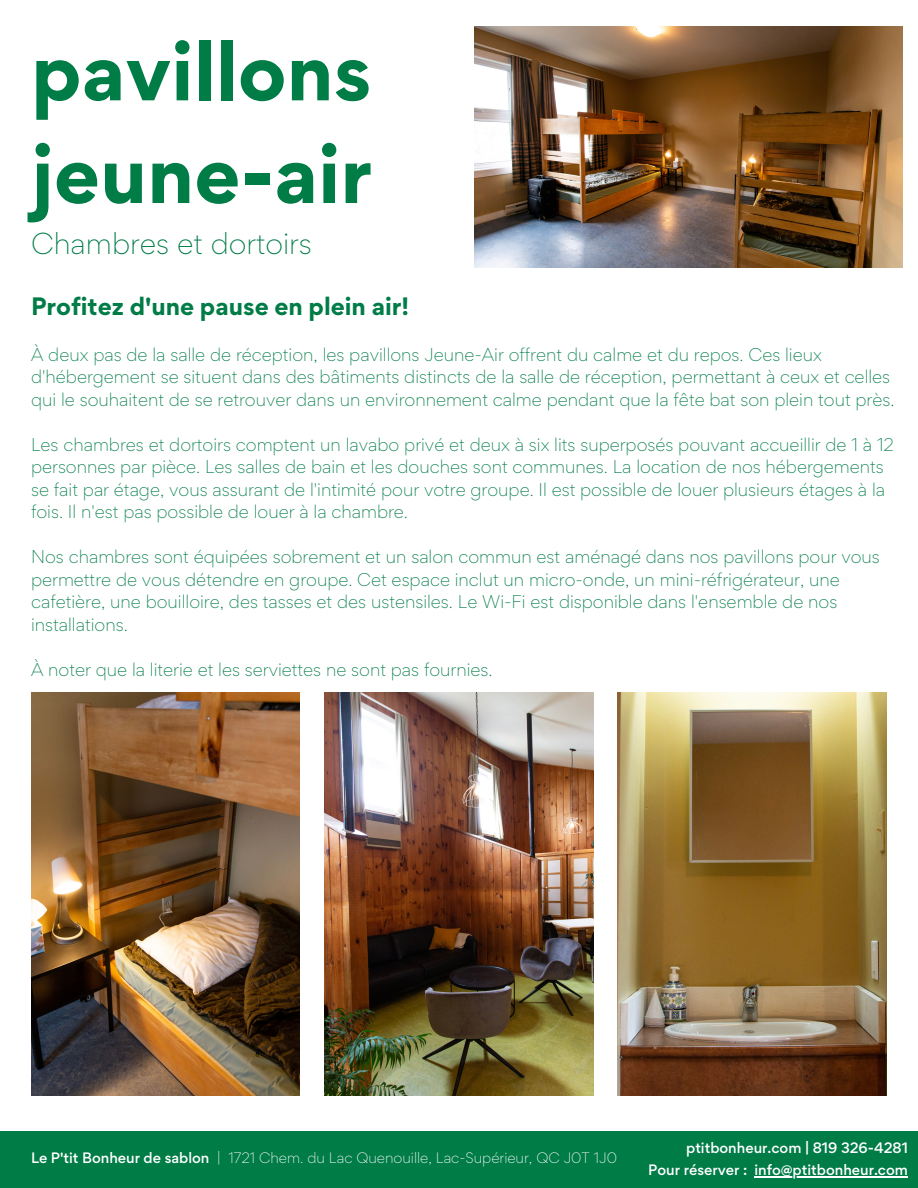
<style>
.page{position:relative;width:918px;height:1188px;background:#fff}
.page>*{position:absolute;margin:0;border:0;box-sizing:border-box;transform-origin:0 0}
.t1{font:700 73.65px "Gordita";color:#007c47}
.t2{font:300 27px "Gordita";color:#007c47}
.t3{font:700 22.5px "Gordita";color:#007c47}
.t4{font:300 16.5px/22.5px "Gordita";color:#007c47}
.t5{font:500 13.5px "Gordita";color:#fff}
.t6{font:300 13.5px "Gordita";color:#fff}
</style>
<div class="page">
<img style="left:475px;top:27px;width:427px;height:240px">
<div style="left:0;top:1132px;width:918px;height:56px;background:#007c47"></div>
<img style="left:31px;top:692px;width:269px;height:404px">
<img style="left:324px;top:692px;width:269px;height:404px">
<img style="left:617px;top:692px;width:269px;height:404px">
<hr style="left:754px;top:1176px;width:154px;height:2px;background:#fff">
<p class="t1" style="left:31px;top:22px;width:342px">pavillons</p>
<p class="t1" style="left:31px;top:125px;width:342px">jeune-air</p>
<p class="t2" style="left:31px;top:225px;width:282px">Chambres et dortoirs</p>
<p class="t3" style="left:31px;top:291px;width:379px">Profitez d'une pause en plein air!</p>
<p class="t4" style="left:31px;top:343px;width:865px">À deux pas de la salle de réception, les pavillons Jeune-Air offrent du calme et du repos. Ces lieux d'hébergement se situent dans des bâtiments distincts de la salle de réception, permettant à ceux et celles qui le souhaitent de se retrouver dans un environnement calme pendant que la fête bat son plein tout près.</p>
<p class="t4" style="left:31px;top:433px;width:864px">Les chambres et dortoirs comptent un lavabo privé et deux à six lits superposés pouvant accueillir de 1 à 12 personnes par pièce. Les salles de bain et les douches sont communes. La location de nos hébergements se fait par étage, vous assurant de l'intimité pour votre groupe. Il est possible de louer plusieurs étages à la fois. Il n'est pas possible de louer à la chambre.</p>
<p class="t4" style="left:31px;top:545px;width:850px">Nos chambres sont équipées sobrement et un salon commun est aménagé dans nos pavillons pour vous permettre de vous détendre en groupe. Cet espace inclut un micro-onde, un mini-réfrigérateur, une cafetière, une bouilloire, des tasses et des ustensiles. Le Wi-Fi est disponible dans l'ensemble de nos installations.</p>
<p class="t4" style="left:31px;top:658px;width:463px">À noter que la literie et les serviettes ne sont pas fournies.</p>
<p class="t5" style="left:31px;top:1149px;width:180px">Le P'tit Bonheur de sablon</p>
<p class="t6" style="left:217px;top:1149px;width:402px">| 1721 Chem. du Lac Quenouille, Lac-Supérieur, QC J0T 1J0</p>
<p class="t5" style="left:686px;top:1139px;width:223px">ptitbonheur.com | 819 326-4281</p>
<p class="t5" style="left:648px;top:1161px;width:261px">Pour réserver : info@ptitbonheur.com</p>
</div>
